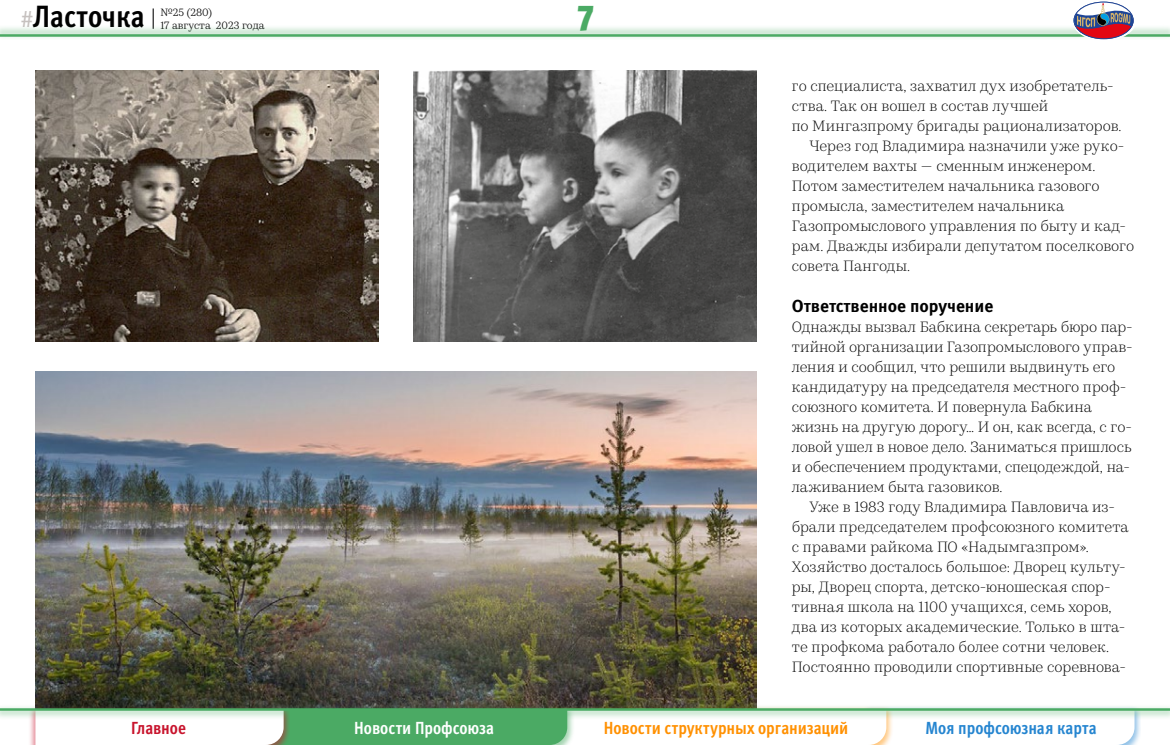
<style>
.page{position:relative;width:1170px;height:745px;background:#fff}
.page>*{position:absolute;margin:0;border:0;box-sizing:border-box;transform-origin:0 0}
.t1{font:900 condensed 36.25px "Meta Pro";color:#4baa64}
.t2{font:700 condensed 30.75px "Meta Pro";color:#000}
.t3{font:700 condensed 17.5px "Meta Pro";color:#ff9000}
.t4{font:700 17.5px "Meta Pro";color:#000}
.t5{font:700 condensed 17.5px "Meta Pro";letter-spacing:-.005em;color:#2585d0}
.t6{font:700 condensed 17.5px "Meta Pro";color:#fff}
.t7{font:700 condensed 17.5px "Meta Pro";letter-spacing:-.005em;color:#c8142d}
.t8{font:300 15px/20px "Kazimir Text";letter-spacing:.005em;color:#000}
.t9{font:10.62px/12.5px "Kazimir Text";color:#000}
.s1{font-weight:400;font-stretch:normal;font-size:22.5px;color:#c6c1bf}
</style>
<div class="page">
<img style="left:35px;top:371px;width:721px;height:332px">
<img style="left:35px;top:71px;width:343px;height:270px">
<img style="left:413px;top:71px;width:343px;height:270px">
<svg style="left:153px;top:8px;width:1px;height:16px"></svg>
<div style="left:0;top:24px;width:1169px;height:16px;background:#4baa64;opacity:.3"></div>
<hr style="left:0;top:34px;width:1169px;height:3px;background:#4baa64">
<svg style="left:35px;top:719px;width:1099px;height:25px"></svg>
<div style="left:0;top:703px;width:1169px;height:16px;background:#4baa64;opacity:.3"></div>
<hr style="left:0;top:707px;width:1169px;height:3px;background:#4baa64">
<svg style="left:1072px;top:2px;width:63px;height:38px"></svg>
<div style="left:1072px;top:0;width:63px;height:41px;border:1px solid #fff;border-radius:50%"></div>
<h2 class="t2" style="left:21px;top:-7px;width:125px"><span class="s1">#</span>Ласточка</h2>
<p class="t9" style="left:160px;top:6px;width:106px">№25 (280)<br>17 августа 2023 года</p>
<h1 class="t1" style="left:577px;top:-12px;width:18px">7</h1>
<p class="t7" style="left:131px;top:713px;width:56px">Главное</p>
<p class="t6" style="left:354px;top:713px;width:141px">Новости Профсоюза</p>
<p class="t8" style="left:791px;top:75px;width:323px">го специалиста, захватил дух изобретатель-</p>
<p class="t8" style="left:791px;top:95px;width:258px">ства. Так он вошел в состав лучшей</p>
<p class="t8" style="left:791px;top:115px;width:331px">по Мингазпрому бригады рационализаторов.</p>
<p class="t8" style="left:809px;top:135px;width:316px">Через год Владимира назначили уже руко-</p>
<p class="t8" style="left:791px;top:155px;width:305px">водителем вахты — сменным инженером.</p>
<p class="t8" style="left:791px;top:175px;width:309px">Потом заместителем начальника газового</p>
<p class="t8" style="left:791px;top:195px;width:274px">промысла, заместителем начальника</p>
<p class="t8" style="left:791px;top:215px;width:333px">Газопромыслового управления по быту и кад-</p>
<p class="t8" style="left:791px;top:235px;width:344px">рам. Дважды избирали депутатом поселкового</p>
<p class="t8" style="left:791px;top:255px;width:120px">совета Пангоды.</p>
<p class="t4" style="left:791px;top:291px;width:203px">Ответственное поручение</p>
<p class="t8" style="left:791px;top:315px;width:342px">Однажды вызвал Бабкина секретарь бюро пар&shy;тийной организации Газопромыслового управ&shy;ления и сообщил, что решили выдвинуть его кандидатуру на председателя местного проф&shy;союзного комитета. И повернула Бабкина жизнь на другую дорогу… И он, как всегда, с го&shy;ловой ушел в новое дело. Заниматься пришлось и обеспечением продуктами, спецодеждой, на&shy;лаживанием быта газовиков.</p>
<p class="t8" style="left:791px;top:495px;width:338px;text-indent:18px">Уже в 1983 году Владимира Павловича из&shy;брали председателем профсоюзного комитета с правами райкома ПО «Надымгазпром».<br>Хозяйство досталось большое: Дворец культу&shy;ры, Дворец спорта, детско-юношеская спор&shy;тивная школа на 1100 учащихся, семь хоров, два из которых академические. Только в шта&shy;те профкома работало более сотни человек.<br>Постоянно проводили спортивные соревнова-</p>
<p class="t3" style="left:603px;top:713px;width:246px">Новости структурных организаций</p>
<p class="t5" style="left:925px;top:713px;width:173px">Моя профсоюзная карта</p>
</div>
